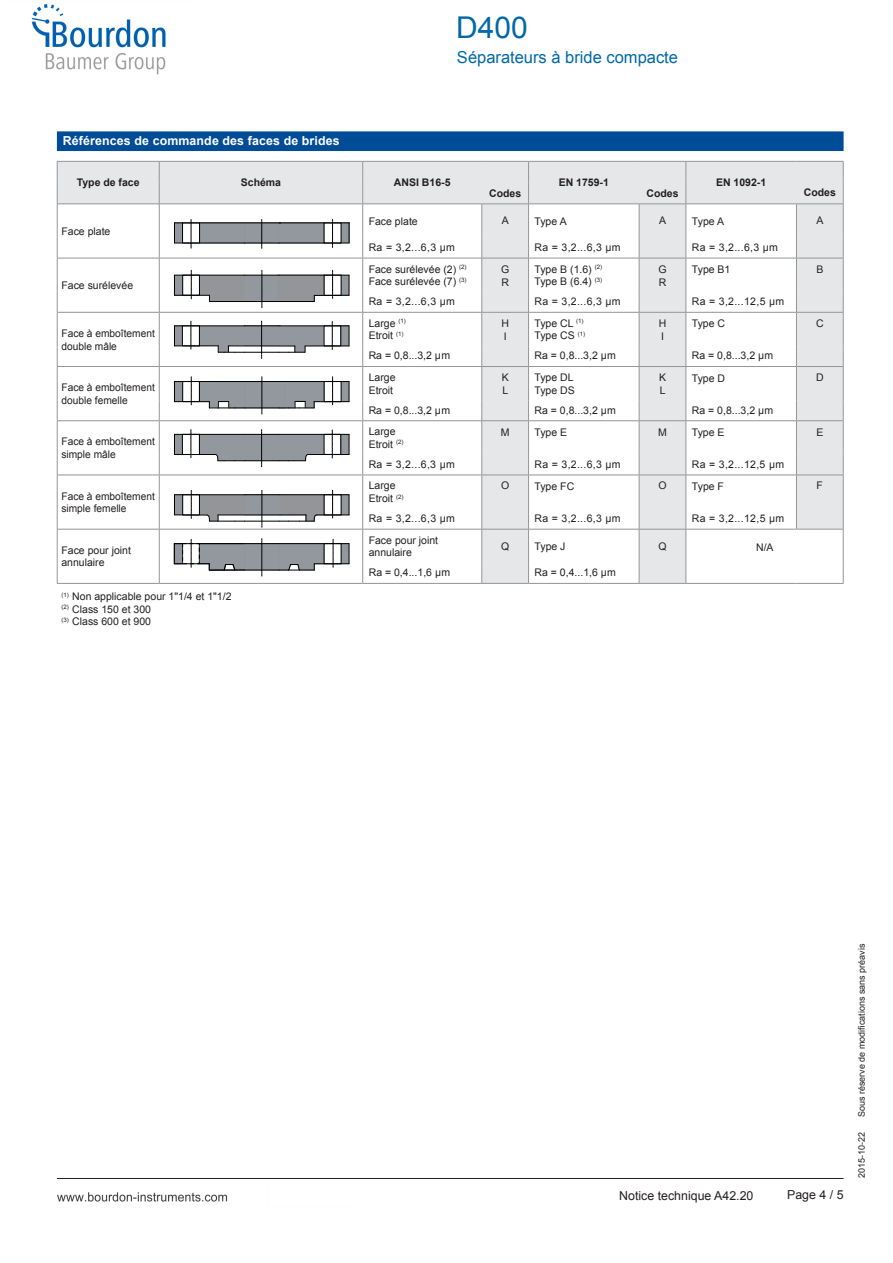
<style>
.page{position:relative;width:893px;height:1263px;background:#fff}
.page>*{position:absolute;margin:0;border:0;box-sizing:border-box;transform-origin:0 0}
.t1{font:30px "Arial";color:#0068a9}
.t2{font:16.5px "Arial";color:#0068a9}
.t3{font:700 12.3px "Arial";letter-spacing:.01em;color:#fff}
.t4{font:12.3px "Arial";color:#231f20}
.t5{font:10.5px/12.6px "Arial";color:#231f20}
.t6{font:700 10.5px "Arial";color:#231f20}
.t7{font:9px "Arial";color:#231f20}
</style>
<div class="page">
<img style="left:31px;top:4px;width:813px;height:1198px">
<p class="t1" style="left:456px;top:8px;width:73px">D400</p>
<p class="t2" style="left:457px;top:46px;width:223px">Séparateurs à bride compacte</p>
<p class="t3" style="left:63px;top:133px;width:278px">Références de commande des faces de brides</p>
<p class="t6" style="left:77px;top:176px;width:64px">Type de face</p>
<p class="t6" style="left:241px;top:176px;width:42px">Schéma</p>
<p class="t6" style="left:394px;top:176px;width:58px">ANSI B16-5</p>
<p class="t6" style="left:559px;top:176px;width:52px">EN 1759-1</p>
<p class="t6" style="left:716px;top:176px;width:52px">EN 1092-1</p>
<p class="t6" style="left:489px;top:186px;width:34px">Codes</p>
<p class="t6" style="left:646px;top:186px;width:34px">Codes</p>
<p class="t6" style="left:804px;top:186px;width:34px">Codes</p>
<p class="t5" style="left:61px;top:225px;width:51px">Face plate</p>
<p class="t5" style="left:369px;top:215px;width:51px">Face plate</p>
<p class="t5" style="left:502px;top:214px;width:9px">A</p>
<p class="t5" style="left:535px;top:215px;width:34px">Type A</p>
<p class="t5" style="left:659px;top:214px;width:9px">A</p>
<p class="t5" style="left:692px;top:215px;width:34px">Type A</p>
<p class="t5" style="left:817px;top:214px;width:9px">A</p>
<p class="t5" style="left:369px;top:241px;width:88px">Ra = 3,2...6,3 µm</p>
<p class="t5" style="left:535px;top:241px;width:88px">Ra = 3,2...6,3 µm</p>
<p class="t5" style="left:692px;top:241px;width:88px">Ra = 3,2...6,3 µm</p>
<p class="t5" style="left:61px;top:279px;width:73px">Face surélevée</p>
<p class="t5" style="left:369px;top:263px;width:99px">Face surélevée (2) <sup>(2)<br></sup>Face surélevée (7) <sup>(3)</sup></p>
<p class="t5" style="left:501px;top:263px;width:10px">G<br>R</p>
<p class="t5" style="left:535px;top:263px;width:69px">Type B (1.6) <sup>(2)<br></sup>Type B (6.4) <sup>(3)</sup></p>
<p class="t5" style="left:658px;top:263px;width:10px">G<br>R</p>
<p class="t5" style="left:692px;top:263px;width:40px">Type B1</p>
<p class="t5" style="left:816px;top:263px;width:9px">B</p>
<p class="t5" style="left:369px;top:295px;width:88px">Ra = 3,2...6,3 µm</p>
<p class="t5" style="left:535px;top:295px;width:88px">Ra = 3,2...6,3 µm</p>
<p class="t5" style="left:692px;top:295px;width:94px">Ra = 3,2...12,5 µm</p>
<p class="t5" style="left:61px;top:327px;width:95px">Face à emboîtement double mâle</p>
<p class="t5" style="left:369px;top:317px;width:39px">Large <sup>(1)<br></sup>Etroit <sup>(1)</sup></p>
<p class="t5" style="left:501px;top:317px;width:9px">H<br>I</p>
<p class="t5" style="left:535px;top:317px;width:52px">Type CL <sup>(1)<br></sup>Type CS <sup>(1)</sup></p>
<p class="t5" style="left:659px;top:317px;width:9px">H<br>I</p>
<p class="t5" style="left:692px;top:318px;width:35px">Type C</p>
<p class="t5" style="left:816px;top:317px;width:9px">C</p>
<p class="t5" style="left:369px;top:350px;width:83px">Ra = 0,8...3,2 µm</p>
<p class="t5" style="left:535px;top:350px;width:83px">Ra = 0,8...3,2 µm</p>
<p class="t5" style="left:692px;top:350px;width:83px">Ra = 0,8...3,2 µm</p>
<p class="t5" style="left:61px;top:381px;width:95px">Face à emboîtement double femelle</p>
<p class="t5" style="left:369px;top:371px;width:28px">Large<br>Etroit</p>
<p class="t5" style="left:502px;top:371px;width:9px">K<br>L</p>
<p class="t5" style="left:535px;top:371px;width:42px">Type DL<br>Type DS</p>
<p class="t5" style="left:659px;top:371px;width:9px">K<br>L</p>
<p class="t5" style="left:692px;top:372px;width:35px">Type D</p>
<p class="t5" style="left:816px;top:371px;width:9px">D</p>
<p class="t5" style="left:369px;top:404px;width:83px">Ra = 0,8...3,2 µm</p>
<p class="t5" style="left:535px;top:404px;width:83px">Ra = 0,8...3,2 µm</p>
<p class="t5" style="left:692px;top:404px;width:83px">Ra = 0,8...3,2 µm</p>
<p class="t5" style="left:61px;top:435px;width:95px">Face à emboîtement simple mâle</p>
<p class="t5" style="left:369px;top:425px;width:36px">Large<br>Etroit <sup>(2)</sup></p>
<p class="t5" style="left:501px;top:426px;width:10px">M</p>
<p class="t5" style="left:535px;top:426px;width:34px">Type E</p>
<p class="t5" style="left:658px;top:426px;width:10px">M</p>
<p class="t5" style="left:692px;top:426px;width:34px">Type E</p>
<p class="t5" style="left:816px;top:426px;width:9px">E</p>
<p class="t5" style="left:369px;top:458px;width:88px">Ra = 3,2...6,3 µm</p>
<p class="t5" style="left:535px;top:458px;width:88px">Ra = 3,2...6,3 µm</p>
<p class="t5" style="left:692px;top:458px;width:94px">Ra = 3,2...12,5 µm</p>
<p class="t5" style="left:61px;top:490px;width:95px">Face à emboîtement simple femelle</p>
<p class="t5" style="left:369px;top:480px;width:36px">Large<br>Etroit <sup>(2)</sup></p>
<p class="t5" style="left:501px;top:479px;width:10px">O</p>
<p class="t5" style="left:535px;top:480px;width:41px">Type FC</p>
<p class="t5" style="left:658px;top:479px;width:10px">O</p>
<p class="t5" style="left:692px;top:480px;width:34px">Type F</p>
<p class="t5" style="left:817px;top:479px;width:8px">F</p>
<p class="t5" style="left:369px;top:512px;width:88px">Ra = 3,2...6,3 µm</p>
<p class="t5" style="left:535px;top:512px;width:88px">Ra = 3,2...6,3 µm</p>
<p class="t5" style="left:692px;top:512px;width:94px">Ra = 3,2...12,5 µm</p>
<p class="t5" style="left:61px;top:544px;width:71px">Face pour joint annulaire</p>
<p class="t5" style="left:369px;top:534px;width:71px">Face pour joint annulaire</p>
<p class="t5" style="left:501px;top:540px;width:10px">Q</p>
<p class="t5" style="left:535px;top:540px;width:32px">Type J</p>
<p class="t5" style="left:658px;top:540px;width:10px">Q</p>
<p class="t5" style="left:756px;top:541px;width:19px">N/A</p>
<p class="t5" style="left:369px;top:566px;width:83px">Ra = 0,4...1,6 µm</p>
<p class="t5" style="left:535px;top:566px;width:83px">Ra = 0,4...1,6 µm</p>
<p class="t5" style="left:61px;top:590px;width:172px"><sup>(1)</sup> Non applicable pour 1"1/4 et 1"1/2 <sup>(2)</sup> Class 150 et 300<br><sup>(3)</sup> Class 600 et 900</p>
<p class="t4" style="left:619px;top:1187px;width:136px">Notice technique A42.20</p>
<p class="t4" style="left:787px;top:1187px;width:58px">Page 4 / 5</p>
<p class="t7" style="left:856px;top:1117px;width:175px;rotate:-90deg">Sous réserve de modifications sans préavis</p>
<p class="t7" style="left:856px;top:1178px;width:48px;rotate:-90deg">2015-10-22</p>
</div>
